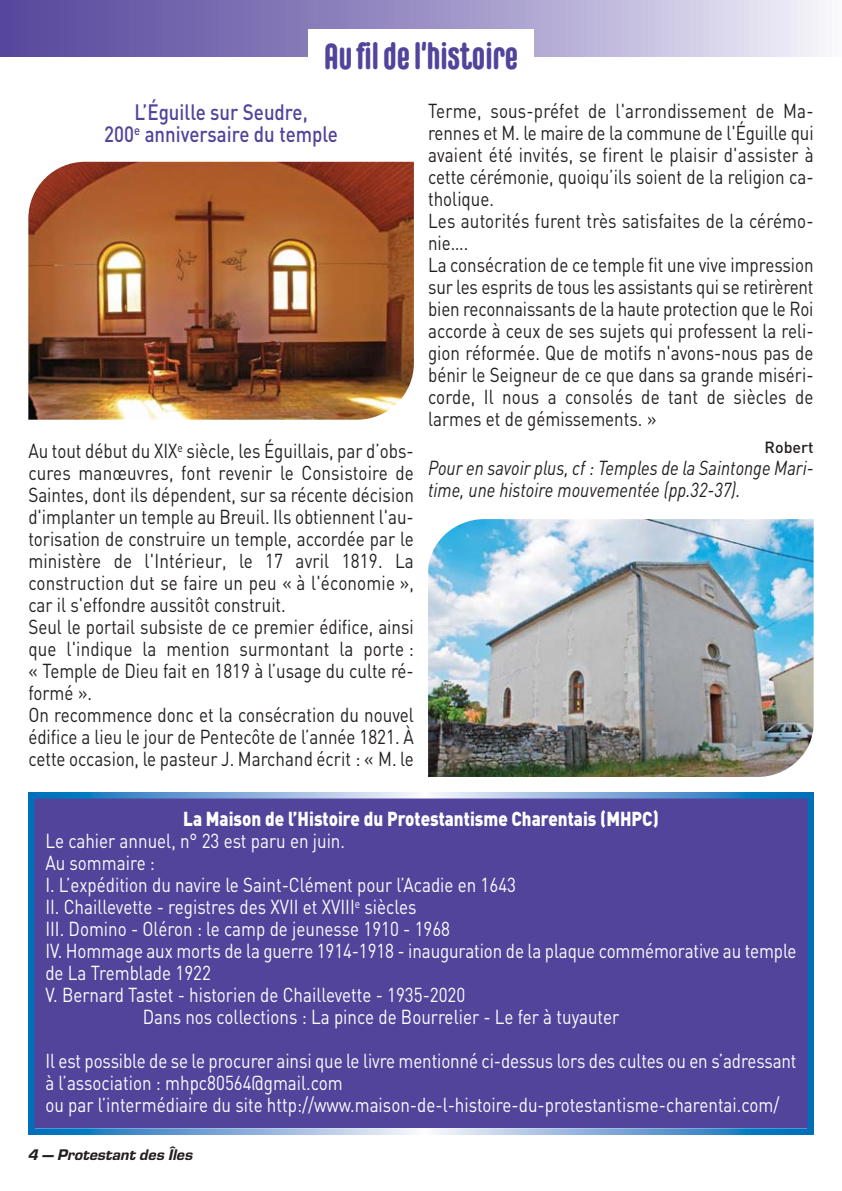
<style>
.page{position:relative;width:842px;height:1191px;background:#fff}
.page>*{position:absolute;margin:0;border:0;box-sizing:border-box;transform-origin:0 0}
.t1{font:700 36px "Hidden Treasuresofthe Bauhaus Dessau";color:#52439b}
.t2{font:500 22px/22px "DIN";color:#52439b;text-align:center;scale:.85 1}
.t3{font:20px/22px "DIN";color:#231f20;scale:.85 1}
.t4{font:20px/22px "DIN";color:#fff;scale:.85 1}
.t5{font:italic 20px/22px "DIN Pro";color:#231f20;scale:.85 1}
.t6{font:900 20px "DIN";color:#fff;scale:.85 1}
.t7{font:italic 800 16px "Eurostile";color:#231f20}
.t8{font:500 16px "DIN";color:#231f20}
</style>
<div class="page">
<div style="left:0;top:0;width:842px;height:57px;background:linear-gradient(to right,#4f3e98,#f0edf8)"></div>
<div style="left:308px;top:29px;width:226px;height:55px;background:#fff"></div>
<img style="left:28px;top:162px;width:386px;height:258px">
<img style="left:428px;top:519px;width:386px;height:258px">
<div style="left:28px;top:792px;width:786px;height:342px;background:#52439b"></div>
<h1 class="t1" style="left:324px;top:42px;width:196px">Au fil de l’histoire</h1>
<p class="t2" style="left:104px;top:104px;width:276px">L’Éguille sur Seudre,<br>200<sup>e</sup> anniversaire du temple</p>
<p class="t3" style="left:28px;top:442px;width:455px">Au tout début du XIX<sup>e</sup> siècle, les Éguillais, par d’obs&shy;cures manœuvres, font revenir le Consistoire de Saintes, dont ils dépendent, sur sa récente décision d'implanter un temple au Breuil. Ils obtiennent l'au&shy;torisation de construire un temple, accordée par le ministère de l'Intérieur, le 17 avril 1819. La construction dut se faire un peu « à l'économie », car il s'effondre aussitôt construit.<br>Seul le portail subsiste de ce premier édifice, ainsi que l'indique la mention surmontant la porte : « Temple de Dieu fait en 1819 à l’usage du culte ré&shy;formé ».<br>On recommence donc et la consécration du nouvel édifice a lieu le jour de Pentecôte de l’année 1821. À cette occasion, le pasteur J. Marchand écrit : « M. le</p>
<p class="t3" style="left:428px;top:102px;width:455px">Terme, sous-préfet de l'arrondissement de Ma&shy;rennes et M. le maire de la commune de l'Éguille qui avaient été invités, se firent le plaisir d'assister à cette cérémonie, quoiqu’ils soient de la religion ca&shy;tholique.<br>Les autorités furent très satisfaites de la cérémo&shy;nie….<br>La consécration de ce temple fit une vive impression sur les esprits de tous les assistants qui se retirèrent bien reconnaissants de la haute protection que le Roi accorde à ceux de ses sujets qui professent la reli&shy;gion réformée. Que de motifs n'avons-nous pas de bénir le Seigneur de ce que dans sa grande miséri&shy;corde, Il nous a consolés de tant de siècles de larmes et de gémissements. »</p>
<p class="t8" style="left:765px;top:441px;width:51px">Robert</p>
<p class="t5" style="left:428px;top:459px;width:455px">Pour en savoir plus, cf : Temples de la Saintonge Mari&shy;time, une histoire mouvementée (pp.32-37).</p>
<p class="t6" style="left:183px;top:811px;width:561px">La Maison de l’Histoire du Protestantisme Charentais (MHPC)</p>
<p class="t4" style="left:45px;top:832px;width:354px">Le cahier annuel, n° 23 est paru en juin.</p>
<p class="t4" style="left:45px;top:854px;width:130px">Au sommaire :</p>
<p class="t4" style="left:45px;top:876px;width:555px">I. L’expédition du navire le Saint-Clément pour l’Acadie en 1643</p>
<p class="t4" style="left:45px;top:898px;width:438px">II. Chaillevette - registres des XVII et XVIII<sup>e</sup> siècles</p>
<p class="t4" style="left:45px;top:920px;width:478px">III. Domino - Oléron : le camp de jeunesse 1910 - 1968</p>
<p class="t4" style="left:45px;top:942px;width:885px">IV. Hommage aux morts de la guerre 1914-1918 - inauguration de la plaque commémorative au temple</p>
<p class="t4" style="left:45px;top:964px;width:196px">de La Tremblade 1922</p>
<p class="t4" style="left:45px;top:986px;width:496px">V. Bernard Tastet - historien de Chaillevette - 1935-2020</p>
<p class="t4" style="left:143px;top:1008px;width:562px">Dans nos collections : La pince de Bourrelier - Le fer à tuyauter</p>
<p class="t4" style="left:45px;top:1052px;width:885px">Il est possible de se le procurer ainsi que le livre mentionné ci-dessus lors des cultes ou en s’adressant à l’association : mhpc80564@gmail.com<br>ou par l’intermédiaire du site http://www.maison-de-l-histoire-du-protestantisme-charentai.com/</p>
<p class="t7" style="left:28px;top:1145px;width:166px">4 — Protestant des Îles</p>
</div>
